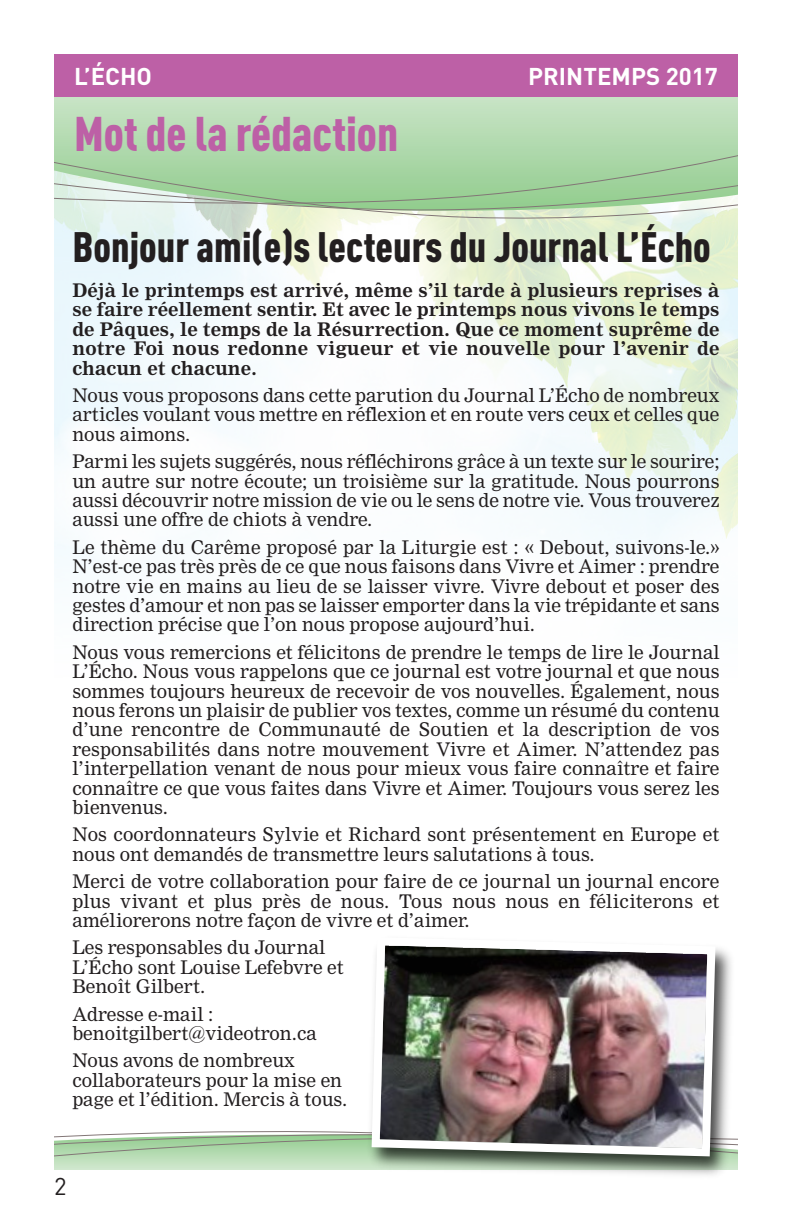
<style>
.page{position:relative;width:792px;height:1224px;background:#fff}
.page>*{position:absolute;margin:0;border:0;box-sizing:border-box;transform-origin:0 0}
.t1{font:900 48px "DIN Cond";color:#bd60a6}
.t2{font:900 42px "DIN Cond";color:#231f20}
.t3{font:700 24px "DIN";color:#fff}
.t4{font:24px "DIN";color:#231f20}
.t5{font:18.4px/19.4px "Nimrod";color:#231f20;text-align:justify}
.t6{font:700 18.4px/19.4px "Nimrod";letter-spacing:.01em;color:#231f20;text-align:justify}
</style>
<div class="page">
<img style="left:54px;top:223px;width:684px;height:340px">
<svg style="left:54px;top:97px;width:684px;height:38px;background:#bfe0bc"></svg>
<svg style="left:54px;top:214px;width:684px;height:9px;background:#e2ecdb"></svg>
<svg style="left:54px;top:135px;width:684px;height:79px;background:#add5aa"></svg>
<div style="left:54px;top:54px;width:684px;height:43px;background:#bd60a6"></div>
<svg style="left:54px;top:1131px;width:308px;height:39px;background:#b8d7b5"></svg>
<img style="left:362px;top:949px;width:376px;height:226px">
<img style="left:367px;top:945px;width:353px;height:216px">
<h3 class="t3" style="left:74px;top:62px;width:80px">L’ÉCHO</h3>
<h1 class="t1" style="left:74px;top:117px;width:326px">Mot de la rédaction</h1>
<h3 class="t3" style="left:528px;top:62px;width:191px">PRINTEMPS 2017</h3>
<h2 class="t2" style="left:72px;top:232px;width:640px">Bonjour ami(e)s lecteurs du Journal L’Écho</h2>
<p class="t6" style="left:72px;top:282px;width:649px">Déjà le printemps est arrivé, même s’il tarde à plusieurs reprises à se faire réellement sentir. Et avec le printemps nous vivons le temps de Pâques, le temps de la Résurrection. Que ce moment suprême de notre Foi nous redonne vigueur et vie nouvelle pour l’avenir de chacun et chacune.</p>
<p class="t5" style="left:72px;top:387px;width:649px">Nous vous proposons dans cette parution du Journal L’Écho de nombreux articles voulant vous mettre en réflexion et en route vers ceux et celles que nous aimons.</p>
<p class="t5" style="left:72px;top:453px;width:649px">Parmi les sujets suggérés, nous réfléchirons grâce à un texte sur le sourire; un autre sur notre écoute; un troisième sur la gratitude. Nous pourrons aussi découvrir notre mission de vie ou le sens de notre vie. Vous trouverez aussi une offre de chiots à vendre.</p>
<p class="t5" style="left:72px;top:539px;width:649px">Le thème du Carême proposé par la Liturgie est : « Debout, suivons-le.» N’est-ce pas très près de ce que nous faisons dans Vivre et Aimer : prendre notre vie en mains au lieu de se laisser vivre. Vivre debout et poser des gestes d’amour et non pas se laisser emporter dans la vie trépidante et sans direction précise que l’on nous propose aujourd’hui.</p>
<p class="t5" style="left:72px;top:644px;width:649px">Nous vous remercions et félicitons de prendre le temps de lire le Journal L’Écho. Nous vous rappelons que ce journal est votre journal et que nous sommes toujours heureux de recevoir de vos nouvelles. Également, nous nous ferons un plaisir de publier vos textes, comme un résumé du contenu d’une rencontre de Communauté de Soutien et la description de vos responsabilités dans notre mouvement Vivre et Aimer. N’attendez pas l’interpellation venant de nous pour mieux vous faire connaître et faire connaître ce que vous faites dans Vivre et Aimer. Toujours vous serez les bienvenus.</p>
<p class="t5" style="left:72px;top:826px;width:649px">Nos coordonnateurs Sylvie et Richard sont présentement en Europe et nous ont demandés de transmettre leurs salutations à tous.</p>
<p class="t5" style="left:72px;top:873px;width:649px">Merci de votre collaboration pour faire de ce journal un journal encore plus vivant et plus près de nous. Tous nous nous en féliciterons et améliorerons notre façon de vivre et d’aimer.</p>
<p class="t5" style="left:72px;top:939px;width:273px;text-align:left">Les responsables du Journal<br>L’Écho sont Louise Lefebvre et<br>Benoît Gilbert.</p>
<p class="t5" style="left:72px;top:1005px;width:246px">Adresse e-mail : benoitgilbert@videotron.ca</p>
<p class="t5" style="left:72px;top:1052px;width:276px;text-align:left">Nous avons de nombreux collaborateurs pour la mise en page et l’édition. Mercis à tous.</p>
<h3 class="t4" style="left:54px;top:1172px;width:14px">2</h3>
</div>
